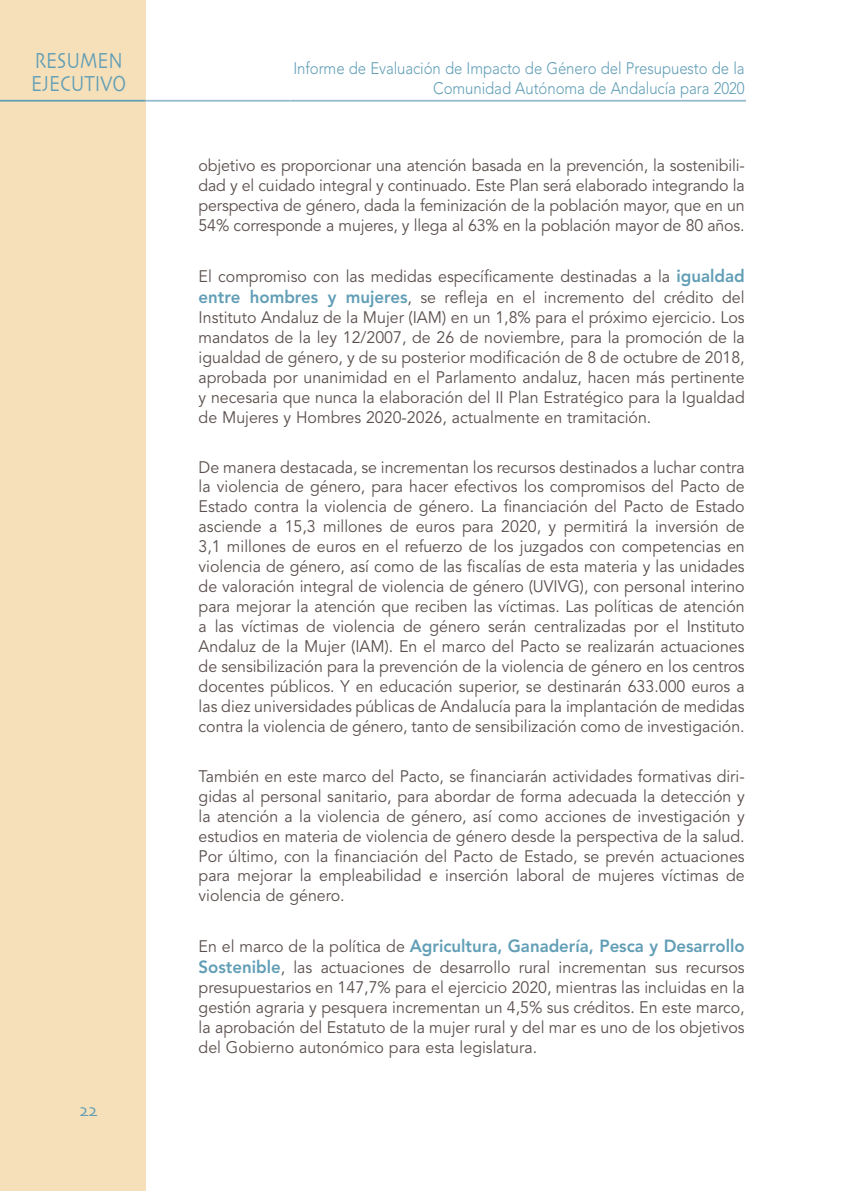
<style>
.page{position:relative;width:844px;height:1191px;background:#fff}
.page>*{position:absolute;margin:0;border:0;box-sizing:border-box;transform-origin:0 0}
.t1{font:22.75px/22.8px "Skia Regular 1 1";color:#619eb6;scale:.8 1}
.t2{font:800 17.5px "Avenir LT Std";color:#619eb6;scale:.96 1}
.t3{font:17.5px "Skia Regular 1 1";color:#619eb6}
.t4{font:16.62px/19.9px "Avenir LT Std";color:#5b504d;text-align:justify;scale:.96 1}
.t5{font:300 16.62px/19.9px "Avenir LT Std";letter-spacing:-.005em;color:#619eb6;text-align:right;scale:.9 1}
.s1{font-weight:800;font-size:17.5px;color:#619eb6}
.s2{font-weight:400;font-size:16.62px;color:#5b504d}
</style>
<div class="page">
<div style="left:0;top:0;width:145px;height:1191px;background:#f6e0b9"></div>
<hr style="left:0;top:100px;width:145px;height:2px;background:#619eb6">
<hr style="left:290px;top:100px;width:455px;height:2px;background:#93bacc">
<hr style="left:145px;top:100px;width:145px;height:2px;background:#93bacc">
<h1 class="t1" style="left:31px;top:51px;width:120px">RESUMEN<br>EJECUTIVO</h1>
<p class="t3" style="left:79px;top:1100px;width:19px">22</p>
<p class="t5" style="left:293px;top:58px;width:502px">Informe de Evaluación de Impacto de Género del Presupuesto de la<br>Comunidad Autónoma de Andalucía para 2020</p>
<p class="t4" style="left:198px;top:156px;width:570px">objetivo es proporcionar una atención basada en la prevención, la sostenibili&shy;dad y el cuidado integral y continuado. Este Plan será elaborado integrando la perspectiva de género, dada la feminización de la población mayor, que en un 54% corresponde a mujeres, y llega al 63% en la población mayor de 80 años.</p>
<p class="t4" style="left:198px;top:267px;width:570px">El compromiso con las medidas específicamente destinadas a la <span class="s1">igualdad entre hombres y mujeres</span>, se refleja en el incremento del crédito del Instituto Andaluz de la Mujer (IAM) en un 1,8% para el próximo ejercicio. Los mandatos de la ley 12/2007, de 26 de noviembre, para la promoción de la igualdad de género, y de su posterior modificación de 8 de octubre de 2018, aprobada por unanimidad en el Parlamento andaluz, hacen más pertinente y necesaria que nunca la elaboración del II Plan Estratégico para la Igualdad de Mujeres y Hombres 2020-2026, actualmente en tramitación.</p>
<p class="t4" style="left:198px;top:457px;width:570px">De manera destacada, se incrementan los recursos destinados a luchar contra la violencia de género, para hacer efectivos los compromisos del Pacto de Estado contra la violencia de género. La financiación del Pacto de Estado asciende a 15,3 millones de euros para 2020, y permitirá la inversión de 3,1 millones de euros en el refuerzo de los juzgados con competencias en violencia de género, así como de las fiscalías de esta materia y las unidades de valoración integral de violencia de género (UVIVG), con personal interino para mejorar la atención que reciben las víctimas. Las políticas de atención a las víctimas de violencia de género serán centralizadas por el Instituto Andaluz de la Mujer (IAM). En el marco del Pacto se realizarán actuaciones de sensibilización para la prevención de la violencia de género en los centros docentes públicos. Y en educación superior, se destinarán 633.000 euros a las diez universidades públicas de Andalucía para la implantación de medidas contra la violencia de género, tanto de sensibilización como de investigación.</p>
<p class="t4" style="left:198px;top:766px;width:570px">También en este marco del Pacto, se financiarán actividades formativas diri&shy;gidas al personal sanitario, para abordar de forma adecuada la detección y la atención a la violencia de género, así como acciones de investigación y estudios en materia de violencia de género desde la perspectiva de la salud.<br>Por último, con la financiación del Pacto de Estado, se prevén actuaciones para mejorar la empleabilidad e inserción laboral de mujeres víctimas de violencia de género.</p>
<p class="t2" style="left:198px;top:935px;width:570px"><span class="s2">En el marco de la política de</span> Agricultura, Ganadería, Pesca y Desarrollo</p>
<p class="t4" style="left:198px;top:958px;width:570px"><span class="s1">Sostenible</span>, las actuaciones de desarrollo rural incrementan sus recursos presupuestarios en 147,7% para el ejercicio 2020, mientras las incluidas en la gestión agraria y pesquera incrementan un 4,5% sus créditos. En este marco, la aprobación del Estatuto de la mujer rural y del mar es uno de los objetivos del Gobierno autonómico para esta legislatura.</p>
</div>
